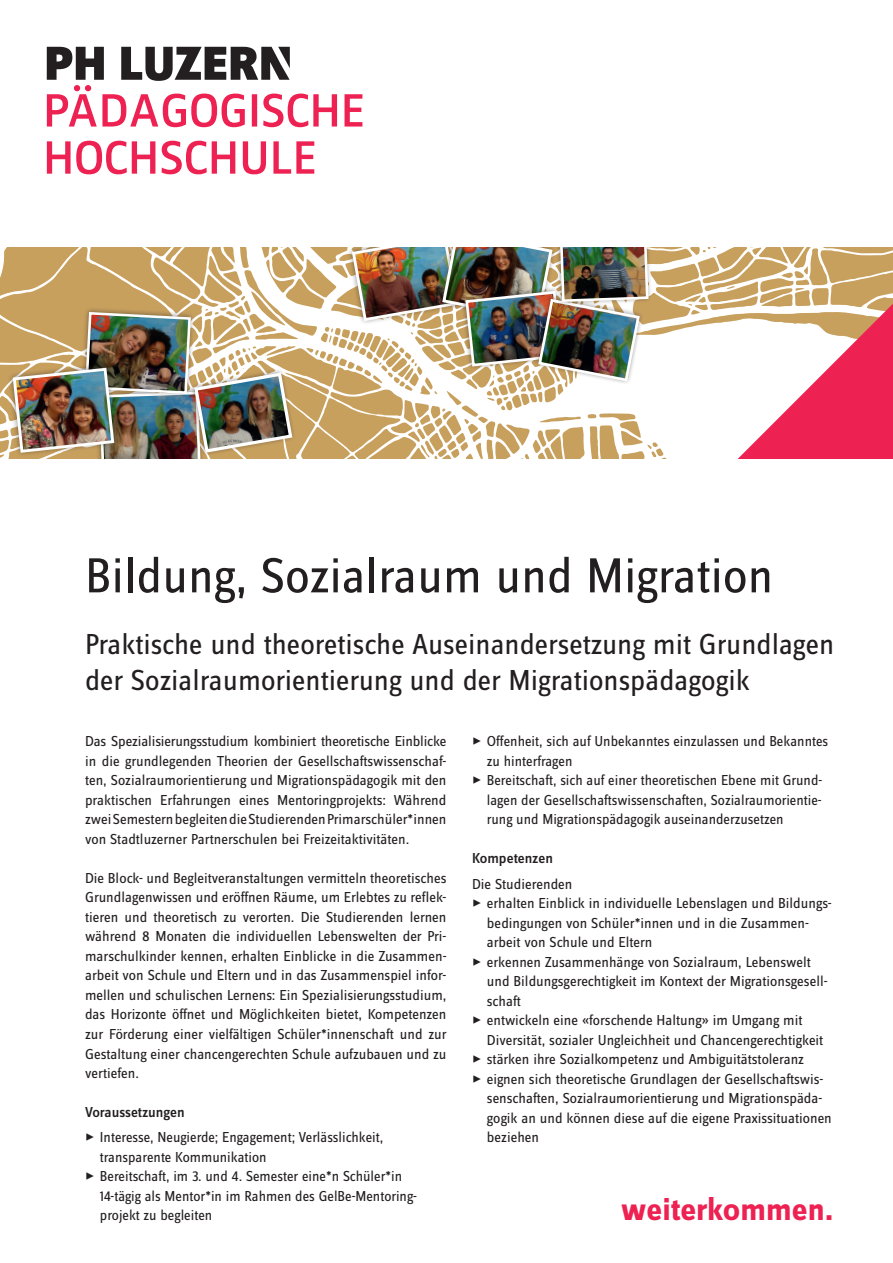
<style>
.page{position:relative;width:893px;height:1263px;background:#fff}
.page>*{position:absolute;margin:0;border:0;box-sizing:border-box;transform-origin:0 0}
.t1{font:51px "Zine Sans Dis OT";color:#231f20}
.t2{font:700 33px "Zine Sans Dis OT";color:#ed2152}
.t3{font:30px/36px "Zine Sans Dis OT";color:#231f20}
.t4{font:15px/19.5px "Zine Sans Dis OT";color:#231f20}
.t5{font:500 15px "Zine Sans Dis OT";color:#231f20}
</style>
<div class="page">
<svg style="left:0;top:247px;width:893px;height:212px"></svg>
<svg style="left:737px;top:304px;width:156px;height:155px"></svg>
<img style="left:345px;top:247px;width:309px;height:140px">
<img style="left:6px;top:306px;width:292px;height:153px">
<svg style="left:47px;top:141px;width:108px;height:33px"></svg>
<svg style="left:162px;top:141px;width:73px;height:33px"></svg>
<svg style="left:243px;top:141px;width:23px;height:33px"></svg>
<svg style="left:273px;top:141px;width:41px;height:33px"></svg>
<svg style="left:47px;top:47px;width:315px;height:80px"></svg>
<h1 class="t1" style="left:85px;top:551px;width:690px">Bildung, Sozialraum und Migration</h1>
<h3 class="t3" style="left:85px;top:627px;width:751px">Praktische und theoretische Auseinandersetzung mit Grundlagen der Sozialraumorientierung und der Migrationspädagogik</h3>
<p class="t4" style="left:85px;top:732px;width:363px;text-align:justify">Das Spezialisierungsstudium kombiniert theoretische Einblicke in die grundlegenden Theorien der Gesellschaftswissenschaf&shy;ten, Sozialraumorientierung und Migrationspädagogik mit den praktischen Erfahrungen eines Mentoringprojekts: Während zwei Semestern begleiten die Studierenden Primarschüler*innen von Stadtluzerner Partnerschulen bei Freizeitaktivitäten.</p>
<p class="t4" style="left:85px;top:869px;width:363px;text-align:justify">Die Block- und Begleitveranstaltungen vermitteln theoretisches Grundlagenwissen und eröffnen Räume, um Erlebtes zu reflek&shy;tieren und theoretisch zu verorten. Die Studierenden lernen während 8 Monaten die individuellen Lebenswelten der Pri&shy;marschulkinder kennen, erhalten Einblicke in die Zusammen&shy;arbeit von Schule und Eltern und in das Zusammenspiel infor&shy;mellen und schulischen Lernens: Ein Spezialisierungsstudium, das Horizonte öffnet und Möglichkeiten bietet, Kompetenzen zur Förderung einer vielfältigen Schüler*innenschaft und zur Gestaltung einer chancengerechten Schule aufzubauen und zu vertiefen.</p>
<p class="t5" style="left:85px;top:1104px;width:101px">Voraussetzungen</p>
<p class="t4" style="left:100px;top:1128px;width:285px;text-indent:-15px">✓ Interesse, Neugierde; Engagement; Verlässlichkeit, transparente Kommunikation</p>
<p class="t4" style="left:100px;top:1167px;width:319px;text-indent:-15px">✓ Bereitschaft, im 3. und 4. Semester eine*n Schüler*in<br>14-tägig als Mentor*in im Rahmen des GelBe-Mentoring&shy;projekt zu begleiten</p>
<p class="t4" style="left:487px;top:732px;width:343px;text-indent:-15px">✓ Offenheit, sich auf Unbekanntes einzulassen und Bekanntes zu hinterfragen</p>
<p class="t4" style="left:487px;top:771px;width:337px;text-align:justify;text-indent:-15px">✓ Bereitschaft, sich auf einer theoretischen Ebene mit Grund&shy;lagen der Gesellschaftswissenschaften, Sozialraumorientie&shy;rung und Migrationspädagogik auseinanderzusetzen</p>
<p class="t5" style="left:472px;top:851px;width:83px">Kompetenzen</p>
<p class="t4" style="left:472px;top:875px;width:102px">Die Studierenden</p>
<p class="t4" style="left:487px;top:894px;width:346px;text-indent:-15px">✓ erhalten Einblick in individuelle Lebenslagen und Bildungs&shy;bedingungen von Schüler*innen und in die Zusammen&shy;arbeit von Schule und Eltern</p>
<p class="t4" style="left:487px;top:953px;width:342px;text-indent:-15px">✓ erkennen Zusammenhänge von Sozialraum, Lebenswelt und Bildungsgerechtigkeit im Kontext der Migrationsgesell&shy;schaft</p>
<p class="t4" style="left:487px;top:1011px;width:338px;text-indent:-15px">✓ entwickeln eine «forschende Haltung» im Umgang mit<br>Diversität, sozialer Ungleichheit und Chancengerechtigkeit</p>
<p class="t4" style="left:472px;top:1050px;width:334px">✓ stärken ihre Sozialkompetenz und Ambiguitätstoleranz</p>
<p class="t4" style="left:487px;top:1070px;width:346px;text-indent:-15px">✓ eignen sich theoretische Grundlagen der Gesellschaftswis&shy;senschaften, Sozialraumorientierung und Migrationspäda&shy;gogik an und können diese auf die eigene Praxissituationen beziehen</p>
<h2 class="t2" style="left:621px;top:1193px;width:214px">weiterkommen.</h2>
</div>
